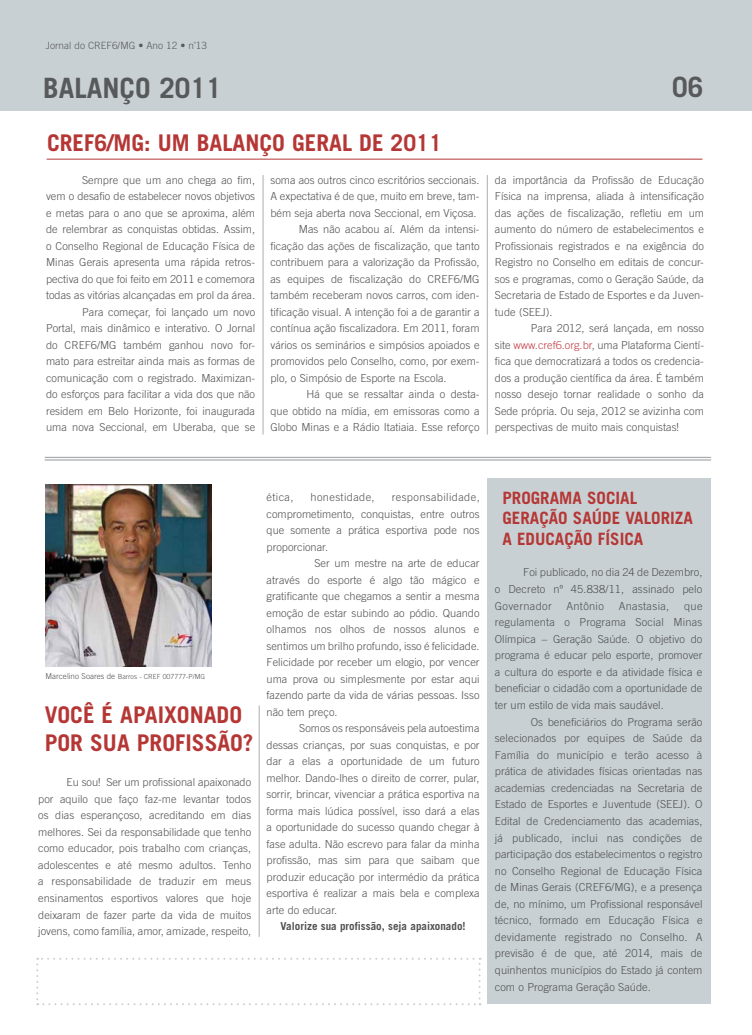
<style>
.page{position:relative;width:752px;height:1035px;background:#fff}
.page>*{position:absolute;margin:0;border:0;box-sizing:border-box;transform-origin:0 0}
.t1{font:700 28px "Trade Gothic";color:#58595b}
.t2{font:700 23px "Trade Gothic";color:#b53735}
.t3{font:700 17px "Trade Gothic";color:#b53735}
.t4{font:300 11px/16.5px "Trade Gothic";color:#505150;text-align:justify}
.t5{font:700 11px "Trade Gothic";color:#505150}
.t6{font:300 11px "Trade Gothic";letter-spacing:.035em;color:#505150}
.t7{font:300 11px "Trade Gothic";letter-spacing:.03em;color:#505150}
.t8{font:300 10px "Trade Gothic";color:#58595b}
.t9{font:300 7px "Trade Gothic";color:#505150}
.s1{color:#c33c44}
.s2{font-size:8px}
</style>
<div class="page">
<div style="left:487px;top:478px;width:223px;height:526px;background:#c9d0d4"></div>
<div style="left:0;top:0;width:751px;height:111px;background:#c9d0d4"></div>
<hr style="left:258px;top:705px;width:1px;height:232px;background:#abadb0">
<hr style="left:262px;top:175px;width:1px;height:259px;background:#abadb0">
<hr style="left:486px;top:175px;width:1px;height:259px;background:#abadb0">
<hr style="left:45px;top:457px;width:665px;height:1px;background:#abadb0">
<hr style="left:45px;top:459px;width:665px;height:1px;background:#abadb0">
<hr style="left:47px;top:159px;width:655px;height:1px;background:#b43836">
<svg style="left:36px;top:957px;width:444px;height:48px"></svg>
<img style="left:46px;top:485px;width:165px;height:182px">
<p class="t8" style="left:46px;top:40px;width:162px">Jornal do CREF6/MG • Ano 12 • n<sup>º</sup>13</p>
<h1 class="t1" style="left:43px;top:71px;width:180px">BALANÇO 2011</h1>
<h1 class="t1" style="left:671px;top:70px;width:33px">06</h1>
<h2 class="t2" style="left:47px;top:129px;width:270px">CREF6/MG: UM BALANÇO GERAL</h2>
<h2 class="t2" style="left:359px;top:129px;width:84px">DE 2011</h2>
<p class="t4" style="left:46px;top:171px;width:210px;text-align:right">Sempre que um ano chega ao fim,<br>vem o desafio de estabelecer novos objetivos e metas para o ano que se aproxima, além de relembrar as conquistas obtidas. Assim, o Conselho Regional de Educação Física de Minas Gerais apresenta uma rápida retros&shy;pectiva do que foi feito em 2011 e comemora todas as vitórias alcançadas em prol da área.<br>Para começar, foi lançado um novo<br>Portal, mais dinâmico e interativo. O Jornal do CREF6/MG também ganhou novo for&shy;mato para estreitar ainda mais as formas de comunicação com o registrado. Maximizan&shy;do esforços para facilitar a vida dos que não residem em Belo Horizonte, foi inaugurada uma nova Seccional, em Uberaba, que se</p>
<p class="t4" style="left:270px;top:171px;width:210px">soma aos outros cinco escritórios seccionais.</p>
<p class="t4" style="left:270px;top:188px;width:210px">A expectativa é de que, muito em breve, tam-</p>
<p class="t4" style="left:270px;top:204px;width:207px">bém seja aberta nova Seccional, em Viçosa.</p>
<p class="t4" style="left:299px;top:221px;width:182px">Mas não acabou aí. Além da intensi-</p>
<p class="t4" style="left:270px;top:237px;width:210px">ficação das ações de fiscalização, que tanto</p>
<p class="t4" style="left:270px;top:254px;width:210px">contribuem para a valorização da Profissão,</p>
<p class="t4" style="left:270px;top:270px;width:210px">as equipes de fiscalização do CREF6/MG</p>
<p class="t4" style="left:270px;top:287px;width:210px">também receberam novos carros, com iden-</p>
<p class="t4" style="left:270px;top:303px;width:210px">tificação visual. A intenção foi a de garantir a</p>
<p class="t4" style="left:270px;top:320px;width:210px">contínua ação fiscalizadora. Em 2011, foram</p>
<p class="t4" style="left:270px;top:336px;width:210px">vários os seminários e simpósios apoiados e</p>
<p class="t4" style="left:270px;top:353px;width:210px">promovidos pelo Conselho, como, por exem-</p>
<p class="t4" style="left:270px;top:369px;width:178px">plo, o Simpósio de Esporte na Escola.</p>
<p class="t4" style="left:306px;top:386px;width:174px">Há que se ressaltar ainda o desta-</p>
<p class="t4" style="left:270px;top:402px;width:210px">que obtido na mídia, em emissoras como a</p>
<p class="t4" style="left:270px;top:419px;width:210px">Globo Minas e a Rádio Itatiaia. Esse reforço</p>
<p class="t4" style="left:494px;top:171px;width:210px">da importância da Profissão de Educação Física na imprensa, aliada à intensificação das ações de fiscalização, refletiu em um aumento do número de estabelecimentos e Profissionais registrados e na exigência do Registro no Conselho em editais de concur&shy;sos e programas, como o Geração Saúde, da Secretaria de Estado de Esportes e da Juven&shy;tude (SEEJ).</p>
<p class="t4" style="left:494px;top:320px;width:210px;text-indent:36px">Para 2012, será lançada, em nosso site <span class="s1">www.cref6.org.br</span>, uma Plataforma Cientí&shy;fica que democratizará a todos os credencia&shy;dos a produção científica da área. É também nosso desejo tornar realidade o sonho da Sede própria. Ou seja, 2012 se avizinha com perspectivas de muito mais conquistas!</p>
<p class="t9" style="left:46px;top:672px;width:161px"><span class="s2">Marcelino Soares de</span> Barros - CREF 007777-P/MG</p>
<h2 class="t2" style="left:45px;top:701px;width:88px">VOC Ê É APAIXO</h2>
<h2 class="t2" style="left:190px;top:701px;width:28px">NADO</h2>
<h2 class="t2" style="left:45px;top:728px;width:14px">POR</h2>
<h2 class="t2" style="left:90px;top:728px;width:60px">SUA PROFISSÃO</h2>
<h2 class="t2" style="left:243px;top:728px;width:12px">?</h2>
<p class="t4" style="left:38px;top:774px;width:214px;text-indent:28px">Eu sou! Ser um profissional apaixonado por aquilo que faço faz-me levantar todos os dias esperançoso, acreditando em dias melhores. Sei da responsabilidade que tenho como educador, pois trabalho com crianças, adolescentes e até mesmo adultos. Tenho a responsabilidade de traduzir em meus ensinamentos esportivos valores que hoje deixaram de fazer parte da vida de muitos jovens, como família, amor, amizade, respeito,</p>
<p class="t4" style="left:266px;top:489px;width:28px">ética,</p>
<p class="t6" style="left:310px;top:490px;width:66px">honestidade,</p>
<p class="t6" style="left:391px;top:490px;width:89px">responsabilidade,</p>
<p class="t4" style="left:266px;top:505px;width:214px">comprometimento, conquistas, entre outros</p>
<p class="t4" style="left:266px;top:522px;width:214px">que somente a prática esportiva pode nos</p>
<p class="t4" style="left:266px;top:538px;width:63px">proporcionar.</p>
<p class="t4" style="left:314px;top:555px;width:166px">Ser um mestre na arte de educar</p>
<p class="t4" style="left:266px;top:571px;width:214px">através do esporte é algo tão mágico e</p>
<p class="t4" style="left:266px;top:588px;width:214px">gratificante que chegamos a sentir a mesma</p>
<p class="t4" style="left:266px;top:604px;width:214px">emoção de estar subindo ao pódio. Quando</p>
<p class="t4" style="left:266px;top:621px;width:214px">olhamos nos olhos de nossos alunos e</p>
<p class="t4" style="left:266px;top:637px;width:214px">sentimos um brilho profundo, isso é felicidade.</p>
<p class="t4" style="left:266px;top:654px;width:214px">Felicidade por receber um elogio, por vencer</p>
<p class="t4" style="left:266px;top:670px;width:214px">uma prova ou simplesmente por estar aqui</p>
<p class="t4" style="left:266px;top:687px;width:214px">fazendo parte da vida de várias pessoas. Isso</p>
<p class="t4" style="left:266px;top:703px;width:72px">não tem preço.</p>
<p class="t4" style="left:299px;top:720px;width:182px">Somos os responsáveis pela autoestima</p>
<p class="t4" style="left:266px;top:736px;width:214px">dessas crianças, por suas conquistas, e por</p>
<p class="t4" style="left:266px;top:753px;width:214px">dar a elas a oportunidade de um futuro</p>
<p class="t4" style="left:266px;top:769px;width:214px">melhor. Dando-lhes o direito de correr, pular,</p>
<p class="t4" style="left:266px;top:786px;width:214px">sorrir, brincar, vivenciar a prática esportiva na</p>
<p class="t4" style="left:266px;top:802px;width:214px">forma mais lúdica possível, isso dará a elas</p>
<p class="t4" style="left:266px;top:819px;width:214px">a oportunidade do sucesso quando chegar à</p>
<p class="t4" style="left:266px;top:835px;width:214px">fase adulta. Não escrevo para falar da minha</p>
<p class="t4" style="left:266px;top:852px;width:214px">profissão, mas sim para que saibam que</p>
<p class="t4" style="left:266px;top:868px;width:214px">produzir educação por intermédio da prática</p>
<p class="t4" style="left:266px;top:885px;width:214px">esportiva é realizar a mais bela e complexa</p>
<p class="t4" style="left:266px;top:901px;width:72px">arte do educar.</p>
<p class="t5" style="left:280px;top:919px;width:186px">VALORIZE SUA PROFISSÃO, SEJA APAIXONADO!</p>
<h3 class="t3" style="left:502px;top:487px;width:49px">PROGRAMA</h3>
<h3 class="t3" style="left:586px;top:487px;width:19px">SOCIAL</h3>
<h3 class="t3" style="left:502px;top:508px;width:11px">GERAÇÃO</h3>
<h3 class="t3" style="left:572px;top:508px;width:71px">SAÚDE VALORIZA</h3>
<h3 class="t3" style="left:502px;top:528px;width:54px">AEDUCAÇÃO</h3>
<h3 class="t3" style="left:597px;top:528px;width:22px">FÍSICA</h3>
<p class="t4" style="left:494px;top:564px;width:209px;text-indent:28px">Foi publicado, no dia 24 de Dezembro, o Decreto nº 45.838/11, assinado pelo Governador</p>
<p class="t7" style="left:566px;top:599px;width:39px">Antônio</p>
<p class="t7" style="left:618px;top:599px;width:52px">Anastasia,</p>
<p class="t4" style="left:494px;top:597px;width:209px;text-indent:189px">que regulamenta o Programa Social Minas Olímpica – Geração Saúde. O objetivo do programa é educar pelo esporte, promover a cultura do esporte e da atividade física e beneficiar o cidadão com a oportunidade de ter um estilo de vida mais saudável.</p>
<p class="t4" style="left:494px;top:713px;width:209px;text-indent:36px">Os beneficiários do Programa serão selecionados por equipes de Saúde da Família do município e terão acesso à prática de atividades físicas orientadas nas academias credenciadas na Secretaria de Estado de Esportes e Juventude (SEEJ). O Edital de Credenciamento das academias, já publicado, inclui nas condições de participação dos estabelecimentos o registro no Conselho Regional de Educação Física de Minas Gerais (CREF6/MG), e a presença de, no mínimo, um Profissional responsável técnico, formado em Educação Física e devidamente registrado no Conselho. A previsão é de que, até 2014, mais de quinhentos municípios do Estado já contem com o Programa Geração Saúde.</p>
</div>
